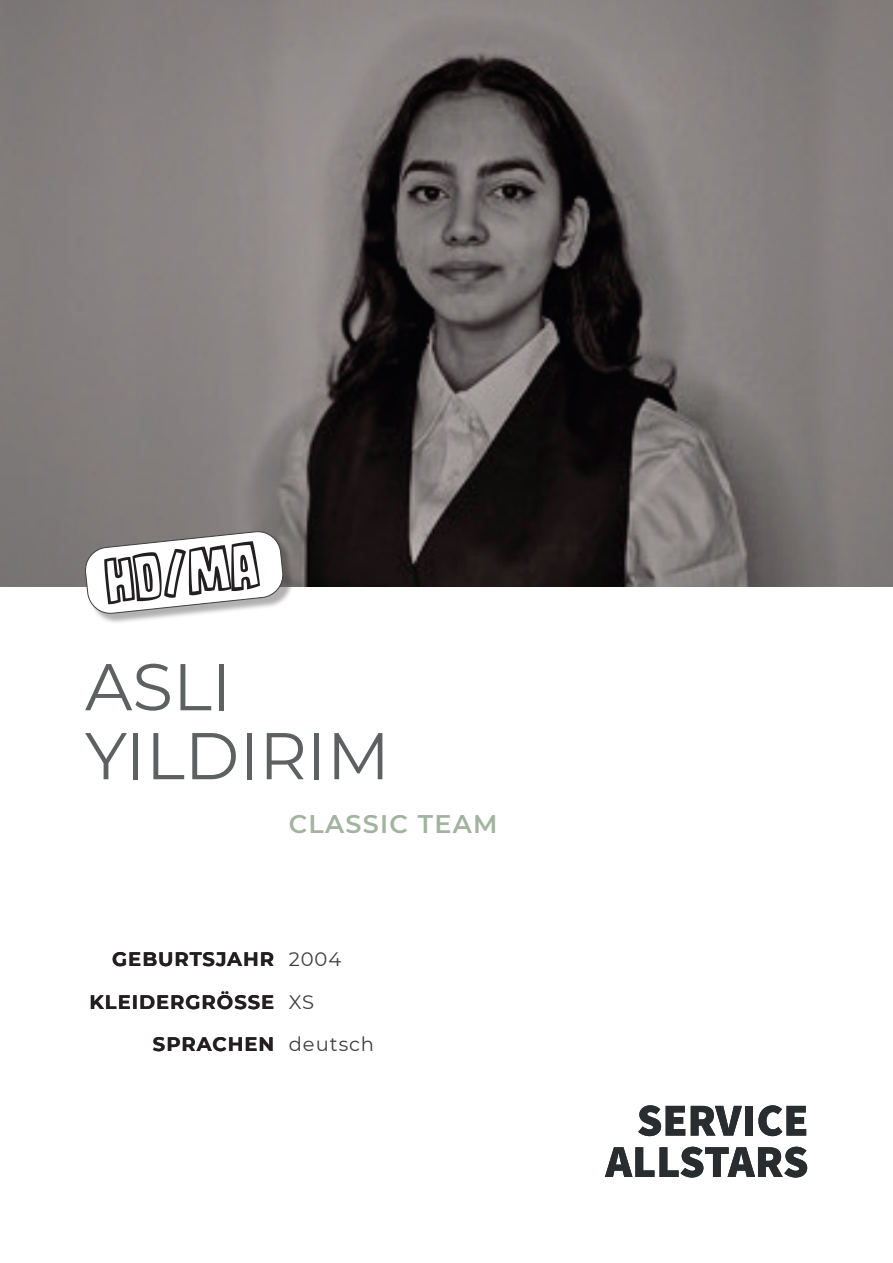
<style>
.page{position:relative;width:893px;height:1263px;background:#fff}
.page>*{position:absolute;margin:0;border:0;box-sizing:border-box;transform-origin:0 0}
.t1{font:67.35px "CC Dynamic Duo Open Variable";color:#231f20}
.t2{font:66px/69px "Montserrat";color:#5d6161}
.t3{font:600 25.5px "Montserrat";letter-spacing:.05em;color:#a2b3a0}
.t4{font:700 19.5px/42.5px "Montserrat";letter-spacing:.05em;color:#231f20;text-align:right}
.t5{font:19.5px/42.5px "Montserrat";letter-spacing:.05em;color:#3e3e3f}
</style>
<div class="page">
<img style="left:0;top:0;width:893px;height:587px">
<div style="left:87px;top:533px;width:207px;height:92px;background:#231f20;opacity:.35"></div>
<svg style="left:84px;top:530px;width:200px;height:84px"></svg>
<svg style="left:638px;top:1105px;width:47px;height:31px"></svg>
<svg style="left:691px;top:1106px;width:51px;height:29px"></svg>
<div style="left:745px;top:1106px;width:8px;height:29px;background:#292d2f"></div>
<svg style="left:758px;top:1105px;width:48px;height:31px"></svg>
<svg style="left:605px;top:1147px;width:202px;height:30px"></svg>
<h1 class="t1" style="left:101px;top:539px;width:156px;rotate:-6deg">HD/MA</h1>
<h2 class="t2" style="left:85px;top:650px;width:306px">ASLI<br>YILDIRIM</h2>
<h3 class="t3" style="left:289px;top:805px;width:210px">CLASSIC TEAM</h3>
<p class="t4" style="left:90px;top:937px;width:186px">GEBURTSJAHR<br>KLEIDERGRÖSSE<br>SPRACHEN</p>
<p class="t5" style="left:289px;top:937px;width:87px">2004<br>XS deutsch</p>
</div>
